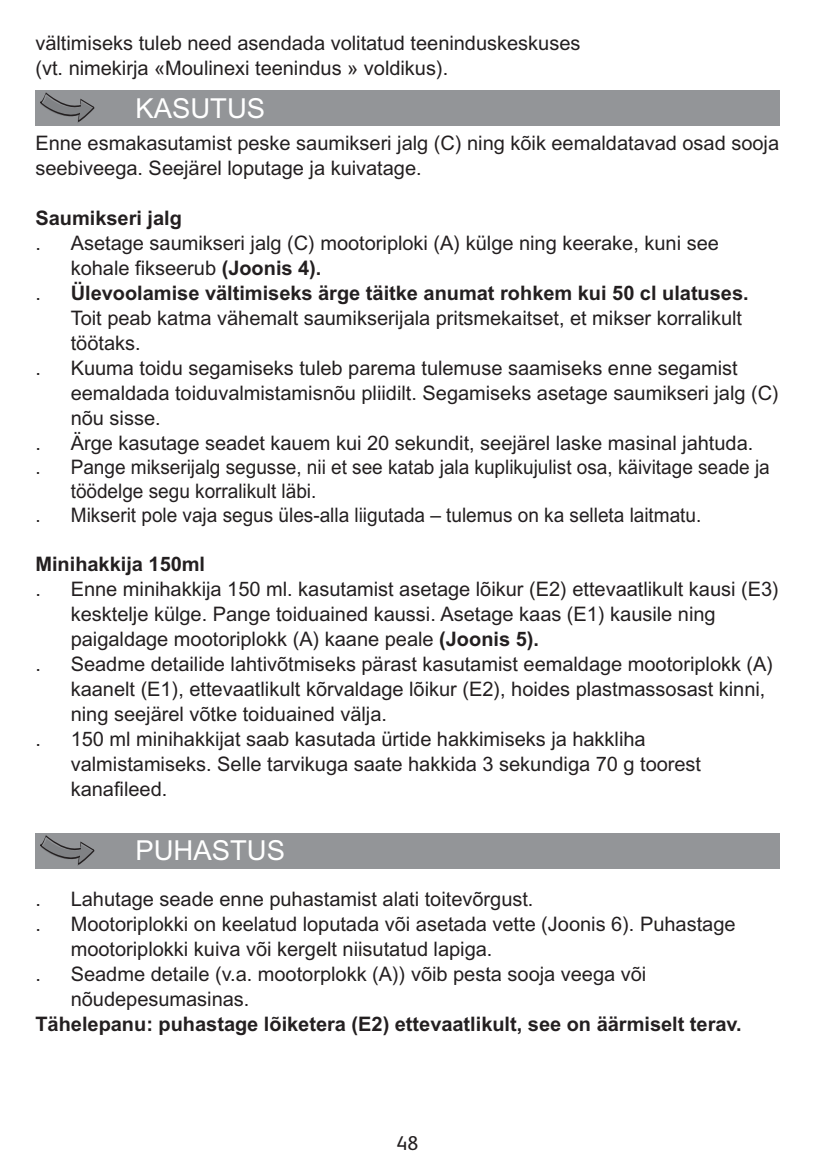
<style>
.page{position:relative;width:815px;height:1170px;background:#fff}
.page>*{position:absolute;margin:0;border:0;box-sizing:border-box;transform-origin:0 0}
.t1{font:27.5px "Arial CE";color:#fff}
.t2{font:20px/25px "Arial CE";color:#231f20}
.t3{font:20px/24px "Arial CE";color:#231f20;scale:.95 1}
.t4{font:700 20px "Arial CE";color:#231f20}
.t5{font:20px "FS Albert";color:#231f20}
.s1{font-weight:700}
</style>
<div class="page">
<div style="left:35px;top:90px;width:745px;height:36px;background:#939598"></div>
<svg style="left:40px;top:92px;width:54px;height:31px"></svg>
<div style="left:35px;top:832px;width:745px;height:36px;background:#939598"></div>
<svg style="left:40px;top:835px;width:54px;height:31px"></svg>
<p class="t2" style="left:35px;top:32px;width:547px">vältimiseks tuleb need asendada volitatud teeninduskeskuses (vt. nimekirja «Moulinexi teenindus » voldikus).</p>
<h1 class="t1" style="left:135px;top:98px;width:131px">KASUTUS</h1>
<p class="t2" style="left:35px;top:132px;width:745px">Enne esmakasutamist peske saumikseri jalg (C) ning kõik eemaldatavad osad sooja seebiveega. Seejärel loputage ja kuivatage.</p>
<p class="t4" style="left:35px;top:210px;width:148px">Saumikseri jalg</p>
<p class="t2" style="left:35px;top:232px;width:7px">.</p>
<p class="t2" style="left:71px;top:232px;width:650px">Asetage saumikseri jalg (C) mootoriploki (A) külge ning keerake, kuni see kohale fikseerub <span class="s1">(Joonis 4).</span></p>
<p class="t2" style="left:35px;top:282px;width:7px">.</p>
<p class="t2" style="left:35px;top:357px;width:7px">.</p>
<p class="t2" style="left:35px;top:432px;width:7px">.</p>
<p class="t3" style="left:35px;top:457px;width:7px">.</p>
<p class="t4" style="left:71px;top:285px;width:679px">Ülevoolamise vältimiseks ärge täitke anumat rohkem kui 50 cl ulatuses.</p>
<p class="t2" style="left:71px;top:307px;width:673px">Toit peab katma vähemalt saumikserijala pritsmekaitset, et mikser korralikult töötaks.</p>
<p class="t2" style="left:71px;top:357px;width:710px">Kuuma toidu segamiseks tuleb parema tulemuse saamiseks enne segamist eemaldada toiduvalmistamisnõu pliidilt. Segamiseks asetage saumikseri jalg (C) nõu sisse.</p>
<p class="t2" style="left:71px;top:432px;width:684px">Ärge kasutage seadet kauem kui 20 sekundit, seejärel laske masinal jahtuda.</p>
<p class="t3" style="left:71px;top:457px;width:737px">Pange mikserijalg segusse, nii et see katab jala kuplikujulist osa, käivitage seade ja töödelge segu korralikult läbi.</p>
<p class="t3" style="left:71px;top:505px;width:665px">Mikserit pole vaja segus üles-alla liigutada – tulemus on ka selleta laitmatu.</p>
<p class="t4" style="left:35px;top:556px;width:171px">Minihakkija 150ml</p>
<p class="t2" style="left:35px;top:578px;width:7px">.</p>
<p class="t3" style="left:35px;top:505px;width:7px">.</p>
<p class="t2" style="left:71px;top:578px;width:710px">Enne minihakkija 150 ml. kasutamist asetage lõikur (E2) ettevaatlikult kausi (E3) kesktelje külge. Pange toiduained kaussi. Asetage kaas (E1) kausile ning paigaldage mootoriplokk (A) kaane peale <span class="s1">(Joonis 5).</span></p>
<p class="t2" style="left:35px;top:653px;width:7px">.</p>
<p class="t2" style="left:35px;top:728px;width:7px">.</p>
<p class="t2" style="left:35px;top:888px;width:7px">.</p>
<p class="t2" style="left:35px;top:913px;width:7px">.</p>
<p class="t2" style="left:71px;top:653px;width:704px">Seadme detailide lahtivõtmiseks pärast kasutamist eemaldage mootoriplokk (A) kaanelt (E1), ettevaatlikult kõrvaldage lõikur (E2), hoides plastmassosast kinni, ning seejärel võtke toiduained välja.</p>
<p class="t2" style="left:71px;top:728px;width:632px">150 ml minihakkijat saab kasutada ürtide hakkimiseks ja hakkliha valmistamiseks. Selle tarvikuga saate hakkida 3 sekundiga 70 g toorest kanafileed.</p>
<h1 class="t1" style="left:135px;top:840px;width:151px">PUHASTUS</h1>
<p class="t2" style="left:71px;top:888px;width:464px">Lahutage seade enne puhastamist alati toitevõrgust.</p>
<p class="t2" style="left:71px;top:913px;width:666px">Mootoriplokki on keelatud loputada või asetada vette (Joonis 6). Puhastage mootoriplokki kuiva või kergelt niisutatud lapiga.</p>
<p class="t2" style="left:71px;top:963px;width:577px">Seadme detaile (v.a. mootorplokk (A)) võib pesta sooja veega või nõudepesumasinas.</p>
<p class="t4" style="left:35px;top:1016px;width:708px">Tähelepanu: puhastage lõiketera (E2) ettevaatlikult, see on äärmiselt terav.</p>
<p class="t2" style="left:35px;top:963px;width:7px">.</p>
<p class="t5" style="left:396px;top:1135px;width:23px">48</p>
</div>
